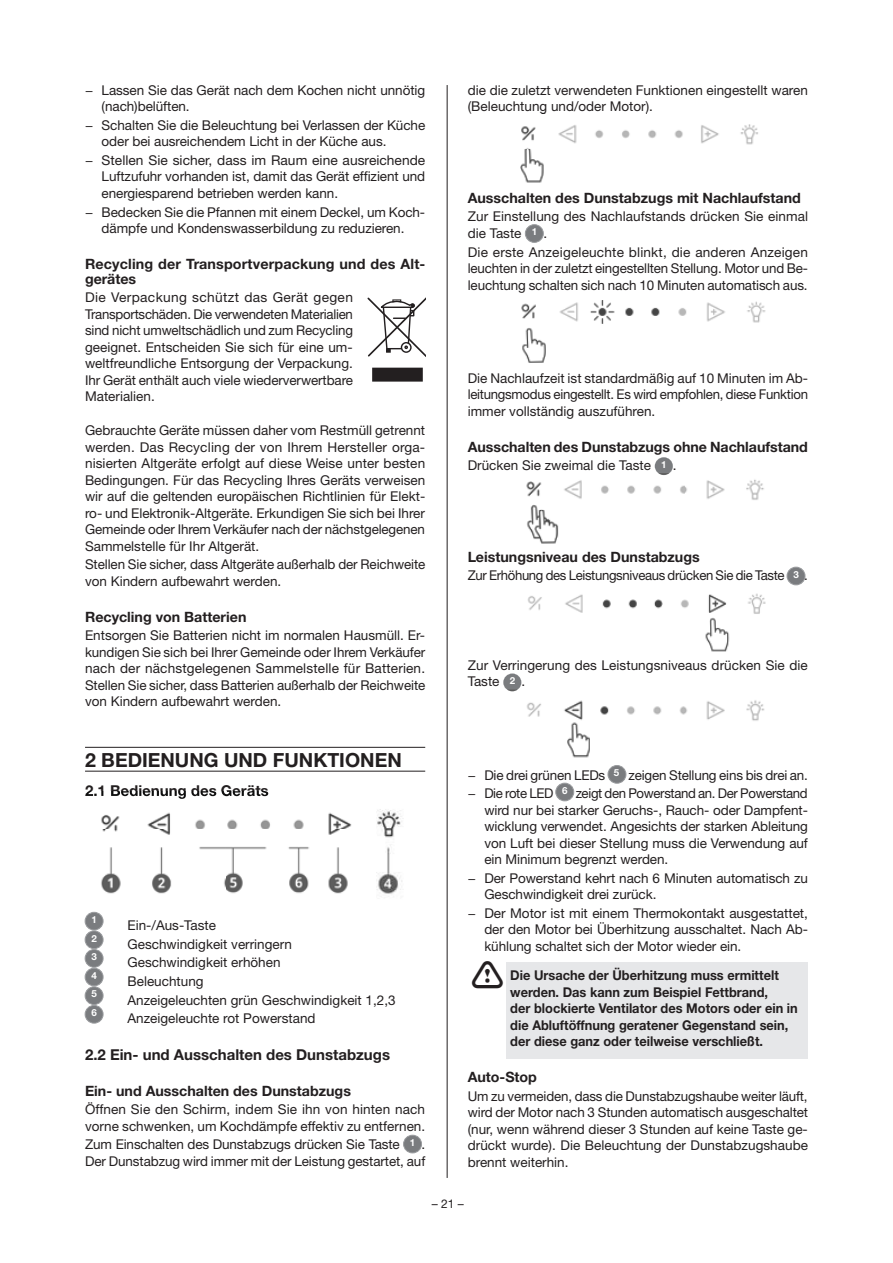
<style>
.page{position:relative;width:893px;height:1263px;background:#fff}
.page>*{position:absolute;margin:0;border:0;box-sizing:border-box;transform-origin:0 0}
.t1{font:700 19.5px "Helvetica Neue LT Std";color:#231f20}
.t2{font:700 15px "Helvetica Neue LT Std";color:#231f20}
.t3{font:700 14.25px/15px "Helvetica Neue LTW1 G";color:#231f20}
.t4{font:13.5px/16.5px "Helvetica Neue LT Std";letter-spacing:-.005em;color:#231f20}
.t5{font:700 13.5px/16.5px "Helvetica Neue LT Std";color:#231f20;scale:.95 1}
.t6{font:13.5px/18.6px "Helvetica Neue LT Std";letter-spacing:-.025em;color:#231f20}
.t7{font:12px "Helvetica Neue LT Std";color:#231f20}
.t8{font:700 9.75px "Helvetica Neue LT Std";color:#fff}
</style>
<div class="page">
<hr style="left:447px;top:85px;width:1px;height:1093px;background:#231f20">
<hr style="left:85px;top:747px;width:340px;height:1px;background:#231f20">
<hr style="left:85px;top:771px;width:340px;height:1px;background:#231f20">
<img style="left:101px;top:812px;width:126px;height:82px">
<img style="left:227px;top:792px;width:175px;height:102px">
<img style="left:86px;top:791px;width:182px;height:8px">
<div style="left:85px;top:912px;width:18px;height:18px;background:#7a7c7f;border-radius:50%"></div>
<div style="left:85px;top:912px;width:18px;height:18px;border:1px solid #999b9e;border-radius:50%"></div>
<div style="left:85px;top:931px;width:18px;height:18px;background:#7a7c7f;border-radius:50%"></div>
<div style="left:85px;top:931px;width:18px;height:18px;border:1px solid #999b9e;border-radius:50%"></div>
<div style="left:85px;top:949px;width:18px;height:18px;background:#7a7c7f;border-radius:50%"></div>
<div style="left:85px;top:949px;width:18px;height:18px;border:1px solid #999b9e;border-radius:50%"></div>
<div style="left:85px;top:968px;width:18px;height:18px;background:#7a7c7f;border-radius:50%"></div>
<div style="left:85px;top:968px;width:18px;height:18px;border:1px solid #999b9e;border-radius:50%"></div>
<div style="left:85px;top:987px;width:18px;height:17px;background:#7a7c7f;border-radius:50%"></div>
<div style="left:85px;top:987px;width:18px;height:17px;border:1px solid #999b9e;border-radius:50%"></div>
<div style="left:85px;top:1005px;width:18px;height:18px;background:#7a7c7f;border-radius:50%"></div>
<div style="left:85px;top:1005px;width:18px;height:18px;border:1px solid #999b9e;border-radius:50%"></div>
<div style="left:404px;top:1135px;width:18px;height:18px;background:#7a7c7f;border-radius:50%"></div>
<div style="left:403px;top:1135px;width:19px;height:18px;border:1px solid #999b9e;border-radius:50%"></div>
<div style="left:373px;top:368px;width:49px;height:13px;background:#231f20"></div>
<div style="left:372px;top:368px;width:51px;height:14px;border:2px solid #231f20"></div>
<svg style="left:367px;top:297px;width:58px;height:60px"></svg>
<div style="left:506px;top:962px;width:302px;height:96px;background:#e6e7e9"></div>
<img style="left:520px;top:124px;width:238px;height:59px">
<div style="left:525px;top:225px;width:18px;height:17px;background:#7a7c7f;border-radius:50%"></div>
<div style="left:525px;top:225px;width:18px;height:17px;border:1px solid #999b9e;border-radius:50%"></div>
<img style="left:521px;top:300px;width:245px;height:63px">
<img style="left:526px;top:475px;width:238px;height:69px">
<svg style="left:655px;top:457px;width:18px;height:18px"></svg>
<div style="left:787px;top:567px;width:18px;height:18px;background:#7a7c7f;border-radius:50%"></div>
<div style="left:787px;top:567px;width:18px;height:18px;border:1px solid #999b9e;border-radius:50%"></div>
<img style="left:527px;top:593px;width:239px;height:59px">
<img style="left:510px;top:691px;width:255px;height:67px">
<svg style="left:503px;top:673px;width:18px;height:18px"></svg>
<div style="left:608px;top:765px;width:18px;height:18px;background:#7a7c7f;border-radius:50%"></div>
<div style="left:608px;top:765px;width:18px;height:18px;border:1px solid #999b9e;border-radius:50%"></div>
<div style="left:556px;top:783px;width:18px;height:18px;background:#7a7c7f;border-radius:50%"></div>
<div style="left:556px;top:783px;width:18px;height:18px;border:1px solid #999b9e;border-radius:50%"></div>
<p class="t4" style="left:102px;top:81px;width:325px;text-indent:-17px">− Lassen Sie das Gerät nach dem Kochen nicht unnötig (nach)belüften.</p>
<p class="t4" style="left:102px;top:117px;width:325px;text-indent:-17px">− Schalten Sie die Beleuchtung bei Verlassen der Küche oder bei ausreichendem Licht in der Küche aus.</p>
<p class="t4" style="left:102px;top:152px;width:325px;text-align:justify;text-indent:-17px">− Stellen Sie sicher, dass im Raum eine ausreichende Luftzufuhr vorhanden ist, damit das Gerät effizient und energiesparend betrieben werden kann.</p>
<p class="t4" style="left:85px;top:203px;width:342px;text-align:center">− Bedecken Sie die Pfannen mit einem Deckel, um Koch&shy;dämpfe und Kondenswasserbildung zu reduzieren.</p>
<p class="t3" style="left:85px;top:256px;width:342px">Recycling der Transportverpackung und des Alt&shy;gerätes</p>
<p class="t4" style="left:85px;top:289px;width:270px;text-align:justify">Die Verpackung schützt das Gerät gegen Transportschäden. Die verwendeten Materialien sind nicht umweltschädlich und zum Recycling geeignet. Entscheiden Sie sich für eine um&shy;weltfreundliche Entsorgung der Verpackung.<br>Ihr Gerät enthält auch viele wiederverwertbare Materialien.</p>
<p class="t4" style="left:85px;top:422px;width:342px;text-align:justify">Gebrauchte Geräte müssen daher vom Restmüll getrennt werden. Das Recycling der von Ihrem Hersteller orga&shy;nisierten Altgeräte erfolgt auf diese Weise unter besten Bedingungen. Für das Recycling Ihres Geräts verweisen wir auf die geltenden europäischen Richtlinien für Elekt&shy;ro- und Elektronik-Altgeräte. Erkundigen Sie sich bei Ihrer Gemeinde oder Ihrem Verkäufer nach der nächstgelegenen Sammelstelle für Ihr Altgerät.</p>
<p class="t4" style="left:85px;top:556px;width:342px">Stellen Sie sicher, dass Altgeräte außerhalb der Reichweite von Kindern aufbewahrt werden.</p>
<p class="t3" style="left:85px;top:609px;width:163px">Recycling von Batterien</p>
<p class="t4" style="left:85px;top:627px;width:342px;text-align:justify">Entsorgen Sie Batterien nicht im normalen Hausmüll. Er&shy;kundigen Sie sich bei Ihrer Gemeinde oder Ihrem Verkäufer nach der nächstgelegenen Sammelstelle für Batterien.<br>Stellen Sie sicher, dass Batterien außerhalb der Reichweite von Kindern aufbewahrt werden.</p>
<h1 class="t1" style="left:85px;top:748px;width:318px">2 BEDIENUNG UND FUNKTIONEN</h1>
<p class="t2" style="left:85px;top:781px;width:185px">2.1 Bedienung des Geräts</p>
<p class="t8" style="left:92px;top:913px;width:7px">1</p>
<p class="t4" style="left:128px;top:917px;width:90px">Ein-/Aus-Taste</p>
<p class="t8" style="left:92px;top:932px;width:7px">2</p>
<p class="t4" style="left:128px;top:935px;width:166px">Geschwindigkeit verringern</p>
<p class="t8" style="left:92px;top:951px;width:7px">3</p>
<p class="t4" style="left:128px;top:954px;width:155px">Geschwindigkeit erhöhen</p>
<p class="t8" style="left:92px;top:969px;width:7px">4</p>
<p class="t4" style="left:128px;top:973px;width:78px">Beleuchtung</p>
<p class="t8" style="left:92px;top:988px;width:7px">5</p>
<p class="t4" style="left:128px;top:991px;width:270px">Anzeigeleuchten grün Geschwindigkeit 1,2,3</p>
<p class="t8" style="left:92px;top:1006px;width:7px">6</p>
<p class="t4" style="left:128px;top:1010px;width:189px">Anzeigeleuchte rot Powerstand</p>
<p class="t2" style="left:85px;top:1045px;width:307px">2.2 Ein- und Ausschalten des Dunstabzugs</p>
<p class="t3" style="left:85px;top:1083px;width:267px">Ein- und Ausschalten des Dunstabzugs</p>
<p class="t4" style="left:85px;top:1101px;width:342px">Öffnen Sie den Schirm, indem Sie ihn von hinten nach vorne schwenken, um Kochdämpfe effektiv zu entfernen.</p>
<p class="t4" style="left:85px;top:1136px;width:342px">Zum Einschalten des Dunstabzugs drücken Sie Taste <sup>1</sup> .<br>Der Dunstabzug wird immer mit der Leistung gestartet, auf</p>
<p class="t4" style="left:468px;top:81px;width:342px">die die zuletzt verwendeten Funktionen eingestellt waren (Beleuchtung und/oder Motor).</p>
<p class="t3" style="left:468px;top:190px;width:335px">Ausschalten des Dunstabzugs mit Nachlaufstand</p>
<p class="t4" style="left:468px;top:208px;width:342px">Zur Einstellung des Nachlaufstands drücken Sie einmal die Taste <sup>1</sup> .</p>
<p class="t4" style="left:468px;top:243px;width:342px;text-align:justify">Die erste Anzeigeleuchte blinkt, die anderen Anzeigen leuchten in der zuletzt eingestellten Stellung. Motor und Be&shy;leuchtung schalten sich nach 10 Minuten automatisch aus.</p>
<p class="t4" style="left:468px;top:369px;width:342px;text-align:justify">Die Nachlaufzeit ist standardmäßig auf 10 Minuten im Ab&shy;leitungsmodus eingestellt. Es wird empfohlen, diese Funktion immer vollständig auszuführen.</p>
<p class="t3" style="left:468px;top:439px;width:342px">Ausschalten des Dunstabzugs ohne Nachlaufstand</p>
<p class="t4" style="left:468px;top:457px;width:210px">Drücken Sie zweimal die Taste <sup>1</sup> .</p>
<p class="t3" style="left:468px;top:549px;width:234px">Leistungsniveau des Dunstabzugs</p>
<p class="t6" style="left:468px;top:566px;width:342px">Zur Erhöhung des Leistungsniveaus drücken Sie die Taste <sup>3</sup> .</p>
<p class="t4" style="left:468px;top:657px;width:342px">Zur Verringerung des Leistungsniveaus drücken Sie die<br>Taste <sup>2</sup> .</p>
<p class="t6" style="left:468px;top:765px;width:342px">− Die drei grünen LEDs <sup>5</sup> zeigen Stellung eins bis drei an. − Die rote LED <sup>6</sup> zeigt den Powerstand an. Der Powerstand</p>
<p class="t4" style="left:484px;top:801px;width:325px;text-align:justify">wird nur bei starker Geruchs-, Rauch- oder Dampfent&shy;wicklung verwendet. Angesichts der starken Ableitung von Luft bei dieser Stellung muss die Verwendung auf ein Minimum begrenzt werden.</p>
<p class="t4" style="left:484px;top:869px;width:325px;text-indent:-17px">− Der Powerstand kehrt nach 6 Minuten automatisch zu<br>Geschwindigkeit drei zurück.</p>
<p class="t4" style="left:484px;top:905px;width:325px;text-align:justify;text-indent:-17px">− Der Motor ist mit einem Thermokontakt ausgestattet, der den Motor bei Überhitzung ausschaltet. Nach Ab&shy;kühlung schaltet sich der Motor wieder ein.</p>
<p class="t5" style="left:510px;top:967px;width:304px">Die Ursache der Überhitzung muss ermittelt werden. Das kann zum Beispiel Fettbrand,<br>der blockierte Ventilator des Motors oder ein in die Abluftöffnung geratener Gegenstand sein, der diese ganz oder teilweise verschließt.</p>
<p class="t3" style="left:468px;top:1069px;width:71px">Auto-Stop</p>
<p class="t4" style="left:468px;top:1087px;width:342px;text-align:justify">Um zu vermeiden, dass die Dunstabzugshaube weiter läuft, wird der Motor nach 3 Stunden automatisch ausgeschaltet (nur, wenn während dieser 3 Stunden auf keine Taste ge&shy;drückt wurde). Die Beleuchtung der Dunstabzugshaube brennt weiterhin.</p>
<p class="t7" style="left:432px;top:1196px;width:34px">– 21 –</p>
</div>
